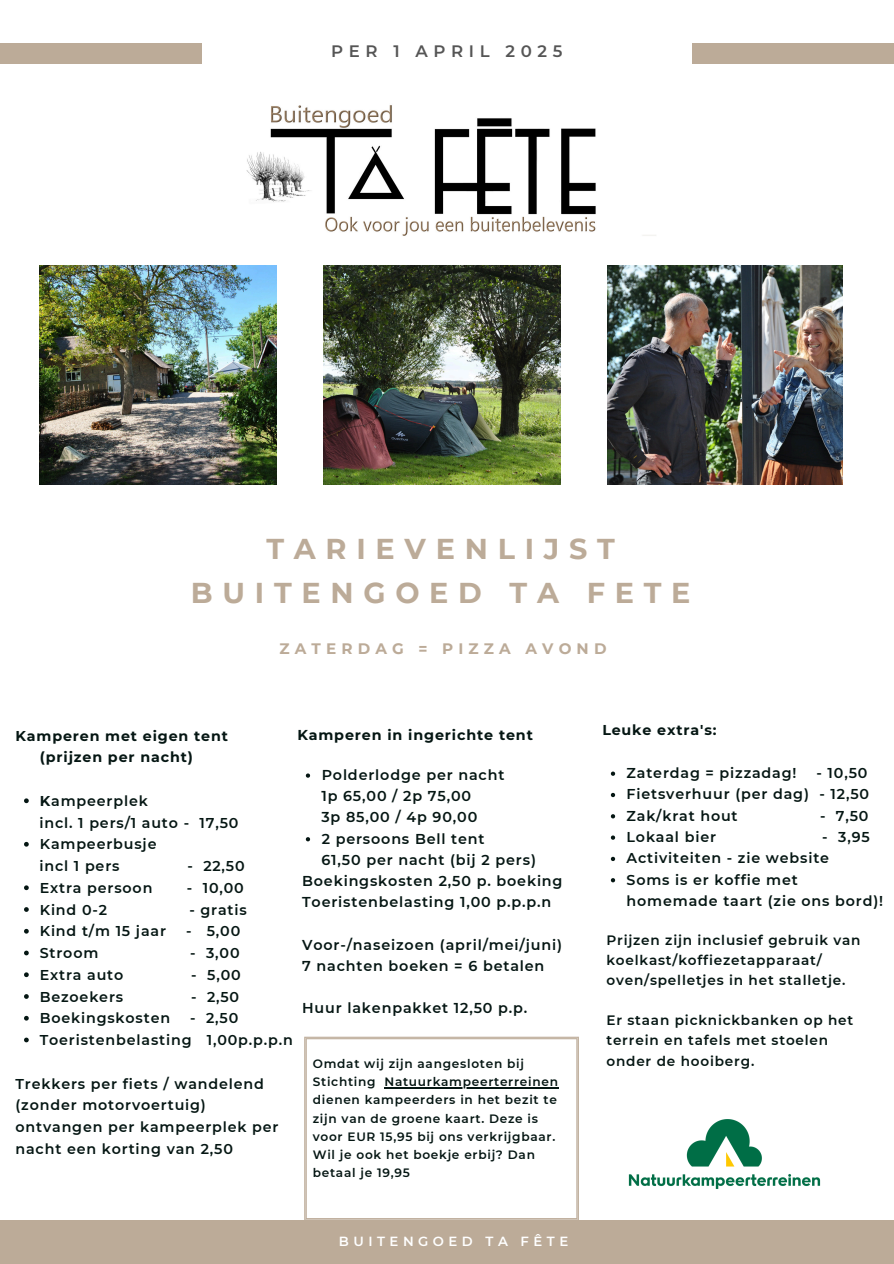
<style>
.page{position:relative;width:894px;height:1264px;background:#fff}
.page>*{position:absolute;margin:0;border:0;box-sizing:border-box;transform-origin:0 0}
.t1{font:700 28.65px/43.8px "Montserrat";letter-spacing:.34em;color:#bcab98;text-align:center}
.t2{font:600 16.5px "Montserrat";letter-spacing:.34em;color:#555}
.t3{font:700 15.15px "Montserrat";letter-spacing:.34em;color:#bcab98}
.t4{font:600 14.25px/21.8px "Montserrat";letter-spacing:.06em;color:#051613}
.t5{font:700 14.25px/21.8px "Montserrat";letter-spacing:.06em;color:#051613}
.t6{font:600 13.65px/20.2px "Montserrat";letter-spacing:.06em;color:#051613}
.t7{font:600 13.2px "Montserrat";letter-spacing:.34em;color:#fff}
.t8{font:600 12.15px/18.1px "Montserrat";letter-spacing:.06em;color:#051613}
.s1{font-weight:700}
</style>
<div class="page">
<img style="left:246px;top:105px;width:410px;height:182px">
<div style="left:0;top:43px;width:202px;height:21px;background:#bcab98"></div>
<div style="left:691px;top:43px;width:202px;height:21px;background:#bcab98"></div>
<img style="left:40px;top:265px;width:236px;height:220px">
<img style="left:323px;top:265px;width:237px;height:220px">
<img style="left:607px;top:265px;width:235px;height:220px">
<div style="left:0;top:1220px;width:893px;height:43px;background:#bcab98"></div>
<svg style="left:304px;top:1036px;width:274px;height:184px"></svg>
<img style="left:628px;top:1119px;width:193px;height:70px">
<svg style="left:24px;top:798px;width:5px;height:5px"></svg>
<svg style="left:24px;top:841px;width:5px;height:5px"></svg>
<svg style="left:24px;top:885px;width:5px;height:5px"></svg>
<svg style="left:24px;top:907px;width:5px;height:4px"></svg>
<svg style="left:24px;top:928px;width:5px;height:5px"></svg>
<svg style="left:24px;top:950px;width:5px;height:5px"></svg>
<svg style="left:24px;top:972px;width:5px;height:5px"></svg>
<svg style="left:24px;top:994px;width:5px;height:4px"></svg>
<svg style="left:24px;top:1015px;width:5px;height:5px"></svg>
<svg style="left:24px;top:1037px;width:5px;height:5px"></svg>
<svg style="left:306px;top:773px;width:4px;height:4px"></svg>
<svg style="left:306px;top:837px;width:4px;height:4px"></svg>
<svg style="left:610px;top:771px;width:5px;height:4px"></svg>
<svg style="left:610px;top:792px;width:5px;height:5px"></svg>
<svg style="left:610px;top:814px;width:5px;height:4px"></svg>
<svg style="left:610px;top:835px;width:5px;height:4px"></svg>
<svg style="left:610px;top:856px;width:5px;height:5px"></svg>
<svg style="left:610px;top:878px;width:5px;height:4px"></svg>
<hr style="left:384px;top:1087px;width:174px;height:1px;background:#051613">
<p class="t2" style="left:331px;top:41px;width:233px">PER 1 APRIL 2025</p>
<h2 class="t1" style="left:191px;top:527px;width:501px">TARIEVENLIJST<br>BUITENGOED TA FETE</h2>
<p class="t3" style="left:279px;top:639px;width:328px">ZATERDAG = PIZZA AVOND</p>
<p class="t5" style="left:297px;top:723px;width:237px">Kamperen in ingerichte tent</p>
<p class="t4" style="left:321px;top:763px;width:184px">Polderlodge per nacht</p>
<p class="t4" style="left:321px;top:785px;width:157px;line-height:21.1px">1p 65,00 / 2p 75,00<br>3p 85,00 / 4p 90,00</p>
<p class="t4" style="left:321px;top:827px;width:164px">2 persoons Bell tent</p>
<p class="t4" style="left:302px;top:849px;width:262px;line-height:21.1px;text-indent:19px">61,50 per nacht (bij 2 pers)<br>Boekingskosten 2,50 p. boeking<br>Toeristenbelasting 1,00 p.p.p.n</p>
<p class="t4" style="left:302px;top:933px;width:261px;line-height:21.1px">Voor-/naseizoen (april/mei/juni)<br>7 nachten boeken = 6 betalen</p>
<p class="t4" style="left:302px;top:997px;width:227px">Huur lakenpakket 12,50 p.p.</p>
<h1 class="t5" style="left:40px;top:724px;width:189px;text-indent:-24px">Kamperen met eigen tent (prijzen per nacht)</h1>
<h2 class="t4" style="left:40px;top:790px;width:109px"><span class="s1">K</span>ampeerplek</h2>
<h4 class="t4" style="left:39px;top:811px;width:200px">incl. 1 pers/1 auto - 17,50</h4>
<p class="t4" style="left:40px;top:833px;width:118px">Kampeerbusje</p>
<p class="t4" style="left:39px;top:855px;width:82px">incl 1 pers</p>
<p class="t4" style="left:187px;top:855px;width:7px">-</p>
<p class="t4" style="left:203px;top:855px;width:43px">22,50</p>
<p class="t4" style="left:40px;top:877px;width:114px">Extra persoon</p>
<p class="t4" style="left:187px;top:877px;width:7px">-</p>
<p class="t4" style="left:203px;top:877px;width:43px">10,00</p>
<p class="t4" style="left:40px;top:898px;width:69px">Kind 0-2</p>
<p class="t4" style="left:189px;top:898px;width:59px">- gratis</p>
<p class="t4" style="left:40px;top:920px;width:128px">Kind t/m 15 jaar</p>
<p class="t4" style="left:186px;top:920px;width:56px">- 5,00</p>
<p class="t4" style="left:40px;top:942px;width:60px">Stroom</p>
<p class="t4" style="left:190px;top:942px;width:51px">- 3,00</p>
<p class="t4" style="left:40px;top:963px;width:85px">Extra auto</p>
<h4 class="t4" style="left:191px;top:963px;width:51px">- 5,00</h4>
<p class="t4" style="left:40px;top:985px;width:85px">Bezoekers</p>
<p class="t4" style="left:191px;top:985px;width:7px">-</p>
<h4 class="t4" style="left:207px;top:985px;width:34px">2,50</h4>
<h4 class="t4" style="left:40px;top:1007px;width:132px">Boekingskosten</h4>
<h4 class="t4" style="left:190px;top:1007px;width:7px">-</h4>
<p class="t4" style="left:40px;top:1007px;width:254px;text-indent:166px">2,50<br>Toeristenbelasting 1,00p.p.p.n</p>
<p class="t4" style="left:16px;top:1072px;width:264px">Trekkers per fiets / wandelend (zonder motorvoertuig) ontvangen per kampeerplek per nacht een korting van 2,50</p>
<h4 class="t8" style="left:313px;top:1054px;width:213px">Omdat wij zijn aangesloten bij<br>Stichting</h4>
<p class="t8" style="left:313px;top:1072px;width:247px;text-indent:72px">Natuurkampeerterreinen dienen kampeerders in het bezit te zijn van de groene kaart. Deze is voor EUR 15,95 bij ons verkrijgbaar.<br>Wil je ook het boekje erbij? Dan betaal je 19,95</p>
<h5 class="t7" style="left:339px;top:1233px;width:231px">BUITENGOED TA FÊTE</h5>
<p class="t5" style="left:602px;top:719px;width:116px">Leuke extra's:</p>
<h4 class="t4" style="left:626px;top:762px;width:171px">Zaterdag = pizzadag!</h4>
<h4 class="t4" style="left:816px;top:762px;width:52px">- 10,50</h4>
<p class="t4" style="left:626px;top:783px;width:244px">Fietsverhuur (per dag) - 12,50</p>
<h4 class="t4" style="left:626px;top:804px;width:113px">Zak/krat hout</h4>
<h4 class="t4" style="left:819px;top:804px;width:50px">- 7,50</h4>
<h4 class="t4" style="left:626px;top:825px;width:91px">Lokaal bier</h4>
<h4 class="t4" style="left:822px;top:825px;width:49px">- 3,95</h4>
<h4 class="t4" style="left:626px;top:847px;width:204px">Activiteiten - zie website</h4>
<h4 class="t4" style="left:626px;top:868px;width:258px;line-height:21.3px">Soms is er koffie met homemade taart (zie ons bord)!</h4>
<h4 class="t6" style="left:606px;top:929px;width:255px">Prijzen zijn inclusief gebruik van koelkast/koffiezetapparaat/ oven/spelletjes in het stalletje.</h4>
<h4 class="t6" style="left:606px;top:1010px;width:248px">Er staan picknickbanken op het terrein en tafels met stoelen onder de hooiberg.</h4>
</div>
